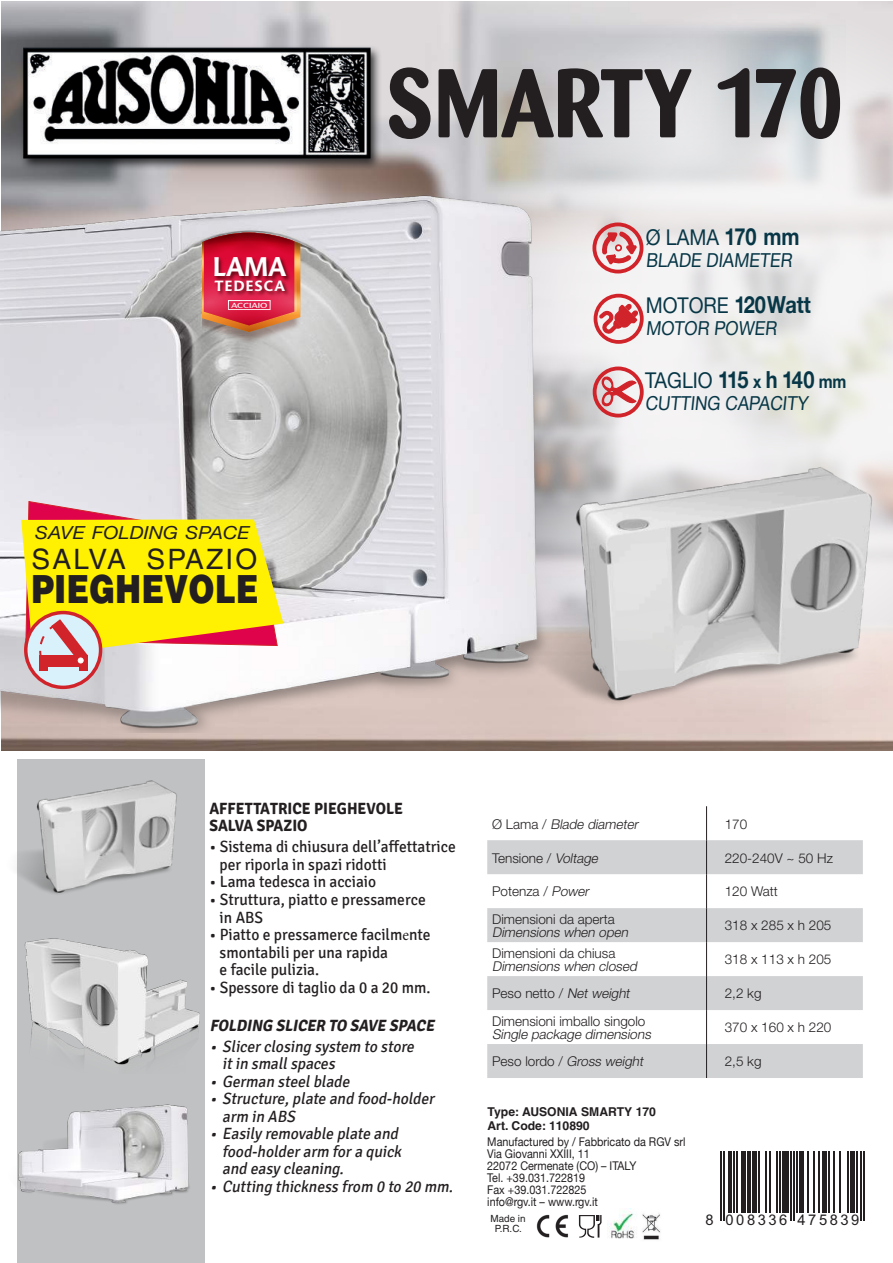
<style>
.page{position:relative;width:893px;height:1263px;background:#fff}
.page>*{position:absolute;margin:0;border:0;box-sizing:border-box;transform-origin:0 0}
.t1{font:700 96.6px "Barmeno";color:#231f20;scale:.9 1}
.t2{font:900 38.85px "Helvetica";color:#231f20;scale:.81 1}
.t3{font:28.05px "Helvetica";letter-spacing:.08em;color:#231f20}
.t4{font:700 26.25px "Advert";color:#fff;scale:.91 1}
.t5{font:700 23.55px "Helvetica Neue";letter-spacing:-.015em;color:#073747;scale:.85 1}
.t6{font:21.75px "Helvetica Neue";color:#073747;scale:.9 1}
.t7{font:19.2px "Helvetica Neue";color:#073747;scale:.9 1}
.t8{font:italic 18px "Helvetica Neue";color:#231f20;scale:1.1 1}
.t9{font:16.35px/17.5px "Signika";color:#231f20;scale:.95 1}
.t10{font:italic 16.35px/17.5px "Signika";letter-spacing:-.01em;color:#231f20;scale:.95 1}
.t11{font:700 16.35px/17.5px "Signika";color:#231f20;scale:.95 1}
.t12{font:italic 700 16.35px "Signika";color:#231f20;scale:.95 1}
.t13{font:14.7px "Arial";letter-spacing:.17em;color:#231f20}
.t14{font:700 14.4px "Advert";letter-spacing:.085em;color:#fff;scale:.96 1}
.t15{font:300 13.5px "Helvetica Neue";color:#231f20}
.t16{font:italic 300 13.5px "Helvetica Neue";color:#231f20}
.t17{font:700 12.15px/14.7px "Helvetica";color:#231f20}
.t18{font:12px/12px "Helvetica Neue";color:#231f20;scale:.9 1}
.t19{font:9.9px/9.9px "Helvetica";color:#231f20;text-align:center}
.t20{font:7.05px "Advert";color:#fff;scale:1.21 1}
.s1{font-weight:700;font-size:23.55px}
.s2{font-weight:400;font-size:21.75px}
.s3{font-size:18.15px}
.s4{font-family:"Minion Pro"}
.s5{font-style:normal}
.s6{font-style:italic}
</style>
<div class="page">
<div style="left:17px;top:759px;width:187px;height:504px;background:#c0c1c2"></div>
<img style="left:24px;top:931px;width:181px;height:142px">
<img style="left:16px;top:780px;width:161px;height:114px">
<img style="left:18px;top:1085px;width:187px;height:134px">
<svg style="left:487px;top:840px;width:376px;height:238px;fill:#d1d2d4"></svg>
<hr style="left:706px;top:806px;width:1px;height:34px;background:#231f20">
<hr style="left:706px;top:840px;width:1px;height:34px;background:#231f20">
<hr style="left:706px;top:874px;width:1px;height:34px;background:#231f20">
<hr style="left:706px;top:908px;width:1px;height:34px;background:#231f20">
<hr style="left:706px;top:942px;width:1px;height:34px;background:#231f20">
<hr style="left:706px;top:976px;width:1px;height:34px;background:#231f20">
<hr style="left:706px;top:1010px;width:1px;height:34px;background:#231f20">
<hr style="left:706px;top:1044px;width:1px;height:34px;background:#231f20">
<img style="left:1px;top:1px;width:892px;height:749px">
<svg style="left:462px;top:1px;width:431px;height:446px"></svg>
<img style="left:553px;top:447px;width:340px;height:278px">
<img style="left:0;top:191px;width:553px;height:541px">
<img style="left:202px;top:332px;width:105px;height:19px">
<img style="left:202px;top:233px;width:113px;height:99px">
<img style="left:211px;top:251px;width:83px;height:50px">
<svg style="left:603px;top:230px;width:33px;height:66px"></svg>
<div style="left:592px;top:222px;width:51px;height:51px;border:4px solid #d1232a;border-radius:50%"></div>
<svg style="left:600px;top:303px;width:39px;height:32px"></svg>
<div style="left:594px;top:294px;width:50px;height:50px;border:4px solid #d1232a;border-radius:50%"></div>
<div style="left:593px;top:366px;width:51px;height:51px;border:4px solid #d1232a;border-radius:50%"></div>
<svg style="left:598px;top:374px;width:40px;height:32px"></svg>
<svg style="left:26px;top:612px;width:75px;height:75px"></svg>
<svg style="left:21px;top:501px;width:262px;height:169px;background:#f2d74a"></svg>
<img style="left:536px;top:1214px;width:32px;height:23px">
<img style="left:642px;top:1213px;width:18px;height:27px">
<img style="left:607px;top:1208px;width:28px;height:31px">
<svg style="left:579px;top:1215px;width:23px;height:23px"></svg>
<hr style="left:720px;top:1151px;width:1px;height:70px;background:#231f20">
<hr style="left:723px;top:1151px;width:1px;height:70px;background:#231f20">
<hr style="left:729px;top:1151px;width:3px;height:62px;background:#231f20">
<hr style="left:733px;top:1151px;width:2px;height:62px;background:#231f20">
<hr style="left:737px;top:1151px;width:1px;height:62px;background:#231f20">
<div style="left:741px;top:1151px;width:5px;height:62px;background:#231f20"></div>
<hr style="left:747px;top:1151px;width:3px;height:62px;background:#231f20">
<hr style="left:752px;top:1151px;width:4px;height:62px;background:#231f20">
<hr style="left:758px;top:1151px;width:1px;height:62px;background:#231f20">
<hr style="left:766px;top:1151px;width:1px;height:62px;background:#231f20">
<hr style="left:769px;top:1151px;width:1px;height:62px;background:#231f20">
<hr style="left:776px;top:1151px;width:2px;height:62px;background:#231f20">
<hr style="left:779px;top:1151px;width:2px;height:62px;background:#231f20">
<div style="left:782px;top:1151px;width:7px;height:62px;background:#231f20"></div>
<hr style="left:790px;top:1151px;width:2px;height:70px;background:#231f20">
<hr style="left:793px;top:1151px;width:2px;height:70px;background:#231f20">
<hr style="left:796px;top:1151px;width:2px;height:62px;background:#231f20">
<div style="left:799px;top:1151px;width:5px;height:62px;background:#231f20"></div>
<hr style="left:807px;top:1151px;width:1px;height:62px;background:#231f20">
<hr style="left:813px;top:1151px;width:1px;height:62px;background:#231f20">
<hr style="left:818px;top:1151px;width:1px;height:62px;background:#231f20">
<div style="left:822px;top:1151px;width:5px;height:62px;background:#231f20"></div>
<hr style="left:828px;top:1151px;width:2px;height:62px;background:#231f20">
<hr style="left:833px;top:1151px;width:1px;height:62px;background:#231f20">
<hr style="left:839px;top:1151px;width:2px;height:62px;background:#231f20">
<hr style="left:847px;top:1151px;width:1px;height:62px;background:#231f20">
<hr style="left:850px;top:1151px;width:4px;height:62px;background:#231f20">
<hr style="left:856px;top:1151px;width:1px;height:62px;background:#231f20">
<hr style="left:861px;top:1151px;width:1px;height:70px;background:#231f20">
<hr style="left:864px;top:1151px;width:1px;height:70px;background:#231f20">
<img style="left:1px;top:31px;width:402px;height:152px">
<h3 class="t4" style="left:213px;top:251px;width:82px">LAMA</h3>
<p class="t14" style="left:215px;top:277px;width:75px">TEDESCA</p>
<p class="t20" style="left:231px;top:301px;width:32px">ACCIAIO</p>
<p class="t8" style="left:35px;top:522px;width:196px">SAVE FOLDING SPACE</p>
<h3 class="t3" style="left:32px;top:543px;width:227px">SALVA SPAZIO</h3>
<h2 class="t2" style="left:32px;top:563px;width:282px">PIEGHEVOLE</h2>
<h1 class="t1" style="left:387px;top:45px;width:509px">SMARTY 170</h1>
<h3 class="t6" style="left:646px;top:221px;width:173px">Ø LAMA <span class="s1">170 mm</span></h3>
<p class="t7" style="left:646px;top:246px;width:167px">BLADE DIAMETER</p>
<h3 class="t5" style="left:646px;top:287px;width:196px"><span class="s2">MOTORE</span> 120Watt</h3>
<p class="t7" style="left:646px;top:315px;width:150px">MOTOR POWER</p>
<h3 class="t5" style="left:645px;top:361px;width:238px"><span class="s2">TAGLIO</span> 115 <span class="s3">x</span> h 140 <span class="s3">mm</span></h3>
<p class="t7" style="left:645px;top:389px;width:186px">CUTTING CAPACITY</p>
<p class="t11" style="left:209px;top:800px;width:205px">AFFETTATRICE PIEGHEVOLE<br>SALVA SPAZIO</p>
<p class="t9" style="left:220px;top:838px;width:250px;text-indent:-10px">• Sistema di chiusura dell’affettatrice per riporla in spazi ridotti</p>
<p class="t9" style="left:209px;top:873px;width:177px">• Lama tedesca in acciaio</p>
<p class="t9" style="left:220px;top:891px;width:218px;text-indent:-10px">• Struttura, piatto e pressamerce in ABS</p>
<p class="t9" style="left:220px;top:926px;width:224px;text-indent:-10px">• Piatto e pressamerce facilm<span class="s4">e</span>nte smontabili per una rapida<br>e facile pulizia.</p>
<p class="t9" style="left:209px;top:979px;width:234px">• Spessore di taglio da 0 a 20 mm.</p>
<p class="t12" style="left:210px;top:1015px;width:241px">FOLDING SLICER TO SAVE SPACE</p>
<p class="t10" style="left:222px;top:1038px;width:207px;text-indent:-13px">• Slicerclosing system to store itin smallspaces</p>
<p class="t10" style="left:210px;top:1073px;width:152px">• German steelblade</p>
<p class="t10" style="left:222px;top:1090px;width:228px;text-indent:-13px">• Structure,plate and food-holder arm in ABS</p>
<p class="t10" style="left:222px;top:1125px;width:194px;text-indent:-13px">• Easily removable plate and food-holderarm fora quick and easy cleaning.</p>
<p class="t10" style="left:210px;top:1178px;width:261px">• Cutting thickness from 0 to 20 mm.</p>
<p class="t16" style="left:492px;top:815px;width:150px"><span class="s5">Ø L a m a /</span> Blade diameter</p>
<p class="t15" style="left:725px;top:815px;width:24px">170</p>
<p class="t15" style="left:492px;top:849px;width:110px">Tensione / <span class="s6">Voltage</span></p>
<p class="t15" style="left:725px;top:849px;width:110px">220-240V ~ 50 Hz</p>
<p class="t15" style="left:492px;top:883px;width:101px">Potenza / <span class="s6">Power</span></p>
<p class="t15" style="left:725px;top:883px;width:55px">120 Watt</p>
<p class="t15" style="left:492px;top:911px;width:124px">Dimensioni da aperta</p>
<p class="t16" style="left:492px;top:924px;width:140px">Dimensions when open</p>
<p class="t15" style="left:725px;top:917px;width:108px">318 x 285 x h 205</p>
<p class="t15" style="left:492px;top:944px;width:125px">Dimensioni da chiusa</p>
<p class="t16" style="left:492px;top:958px;width:149px">Dimensions when closed</p>
<p class="t15" style="left:725px;top:951px;width:108px">318 x 113 x h 205</p>
<p class="t15" style="left:492px;top:985px;width:142px">Peso netto / <span class="s6">Net weight</span></p>
<p class="t15" style="left:725px;top:985px;width:38px">2,2 kg</p>
<p class="t15" style="left:492px;top:1012px;width:155px">Dimensioni imballo singolo</p>
<p class="t16" style="left:492px;top:1026px;width:163px">Single package dimensions</p>
<p class="t15" style="left:725px;top:1019px;width:108px">370 x 160 x h 220</p>
<p class="t16" style="left:492px;top:1053px;width:155px"><span class="s5">P e s o l o rd o /</span> Gross weight</p>
<p class="t15" style="left:725px;top:1053px;width:38px">2,5 kg</p>
<p class="t17" style="left:487px;top:1104px;width:170px">Type: AUSONIA SMARTY 170<br>Art. Code: 110890</p>
<p class="t18" style="left:487px;top:1136px;width:222px">Manufactured by / Fabbricato da RGV srl<br>Via Giovanni XXIII, 11<br>22072 Cermenate (CO) – ITALY<br>Tel. +39.031.722819<br>Fax +39.031.722825<br>info@rgv.it – www.rgv.it</p>
<p class="t19" style="left:491px;top:1213px;width:37px">Made in<br>P.R.C.</p>
<p class="t13" style="left:705px;top:1210px;width:155px">8 008336 475839</p>
</div>
